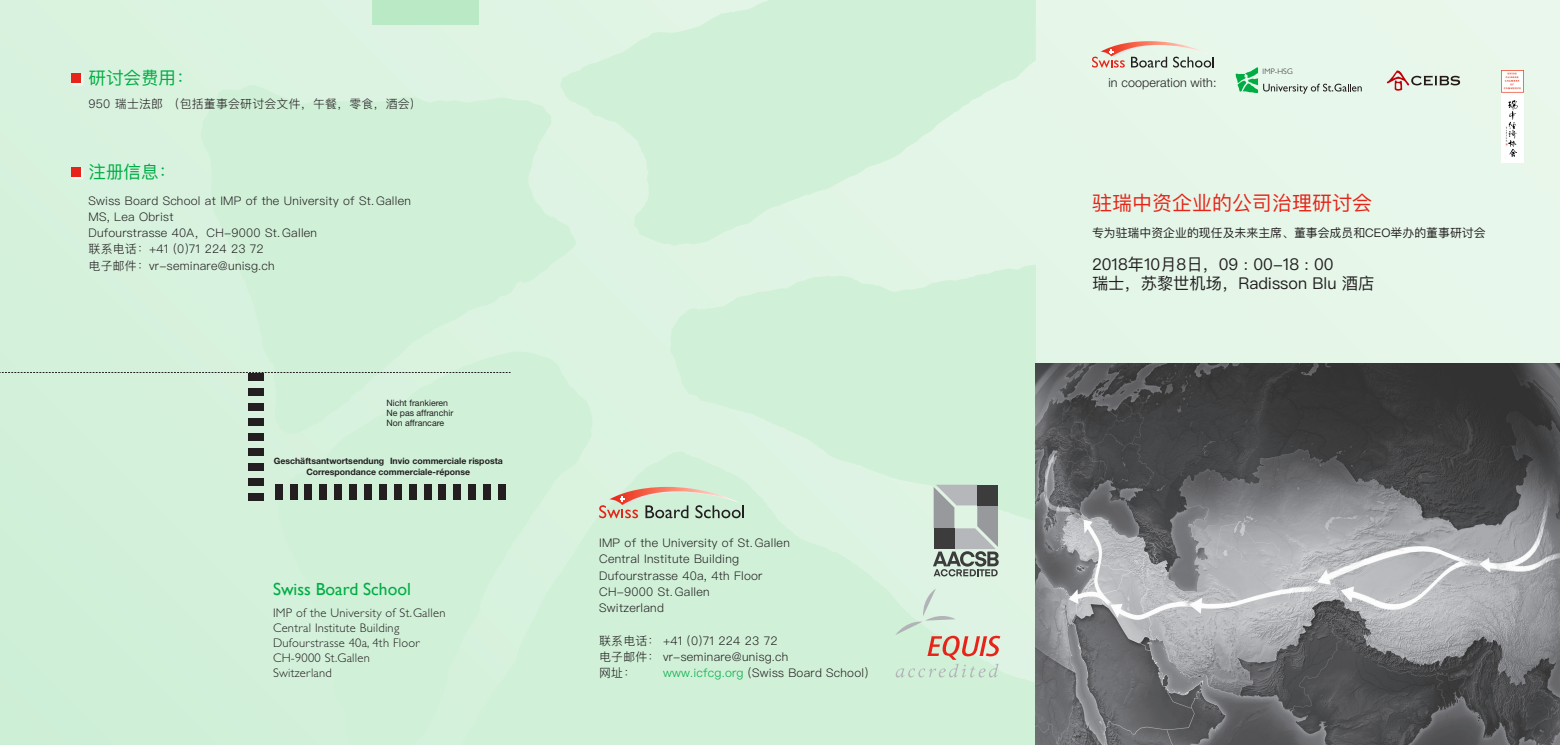
<style>
.page{position:relative;width:1560px;height:745px;background:#fff}
.page>*{position:absolute;margin:0;border:0;box-sizing:border-box;transform-origin:0 0}
.t1{font:20px "Ping Fang SC";color:#e72419}
.t2{font:17.5px "Gill Sans";color:#00ad44}
.t3{font:17.5px "Ping Fang SC";color:#00ad44}
.t4{font:16.25px/18.8px "Ping Fang SC";color:#231f20}
.t5{font:300 12.5px/15px "Gill Sans CE";letter-spacing:.02em;color:#231f20}
.t6{font:300 12.5px "Helvetica Neue LT";letter-spacing:.01em;color:#231f20}
.t7{font:300 11.88px/16.2px "Ping Fang SC";letter-spacing:.02em;color:#231f20}
.t8{font:11.88px "Ping Fang SC";color:#231f20}
.t9{font:700 8.75px/10.6px "Helvetica Neue LT";color:#231f20;text-align:center}
.t10{font:8.75px/10px "Helvetica Neue LT";color:#231f20}
.t11{font:300 7.88px "Gill Sans CE";letter-spacing:.015em;color:#231f20}
.s1{color:#00ad44}
</style>
<div class="page">
<div style="left:0;top:0;width:1559px;height:744px;background:linear-gradient(to right,#d5f1dc,#eaf8ed)"></div>
<svg style="left:200px;top:84px;width:377px;height:350px;background:#d2f0da"></svg>
<svg style="left:666px;top:264px;width:369px;height:186px;background:#d3f0da"></svg>
<div style="left:276px;top:351px;width:318px;height:393px;background:#d0f0d8"></div>
<svg style="left:460px;top:450px;width:575px;height:294px;background:#d3f0da"></svg>
<svg style="left:560px;top:0;width:475px;height:247px;background:#d6f1dd"></svg>
<svg style="left:0;top:372px;width:510px;height:1px"></svg>
<div style="left:248px;top:493px;width:16px;height:7px;background:#231f20"></div>
<div style="left:275px;top:484px;width:7px;height:16px;background:#231f20"></div>
<div style="left:290px;top:484px;width:7px;height:16px;background:#231f20"></div>
<div style="left:305px;top:484px;width:7px;height:16px;background:#231f20"></div>
<div style="left:320px;top:484px;width:7px;height:16px;background:#231f20"></div>
<div style="left:334px;top:484px;width:8px;height:16px;background:#231f20"></div>
<div style="left:349px;top:484px;width:7px;height:16px;background:#231f20"></div>
<div style="left:364px;top:484px;width:7px;height:16px;background:#231f20"></div>
<div style="left:379px;top:484px;width:7px;height:16px;background:#231f20"></div>
<div style="left:394px;top:484px;width:7px;height:16px;background:#231f20"></div>
<div style="left:409px;top:484px;width:7px;height:16px;background:#231f20"></div>
<div style="left:424px;top:484px;width:7px;height:16px;background:#231f20"></div>
<div style="left:439px;top:484px;width:7px;height:16px;background:#231f20"></div>
<div style="left:454px;top:484px;width:7px;height:16px;background:#231f20"></div>
<div style="left:468px;top:484px;width:8px;height:16px;background:#231f20"></div>
<div style="left:483px;top:484px;width:7px;height:16px;background:#231f20"></div>
<div style="left:498px;top:484px;width:7px;height:16px;background:#231f20"></div>
<div style="left:248px;top:478px;width:16px;height:7px;background:#231f20"></div>
<div style="left:248px;top:463px;width:16px;height:7px;background:#231f20"></div>
<div style="left:248px;top:448px;width:16px;height:7px;background:#231f20"></div>
<div style="left:248px;top:433px;width:16px;height:7px;background:#231f20"></div>
<div style="left:248px;top:418px;width:16px;height:7px;background:#231f20"></div>
<div style="left:248px;top:403px;width:16px;height:7px;background:#231f20"></div>
<div style="left:248px;top:388px;width:16px;height:7px;background:#231f20"></div>
<div style="left:248px;top:373px;width:16px;height:8px;background:#231f20"></div>
<svg style="left:1235px;top:67px;width:126px;height:27px;background:#c5e2ce"></svg>
<svg style="left:1091px;top:41px;width:122px;height:26px;background:#d8ccc0"></svg>
<svg style="left:599px;top:486px;width:145px;height:32px;background:#c8c7b3"></svg>
<svg style="left:932px;top:484px;width:66px;height:92px;background:#9ba29f"></svg>
<svg style="left:895px;top:588px;width:105px;height:89px;background:#d6e1cf"></svg>
<img style="left:1035px;top:363px;width:524px;height:381px">
<div style="left:372px;top:0;width:106px;height:25px;background:#b9e9c5"></div>
<div style="left:71px;top:72px;width:14px;height:14px;background:#fff;opacity:.75"></div>
<div style="left:71px;top:73px;width:10px;height:10px;background:#e72419"></div>
<div style="left:71px;top:167px;width:14px;height:13px;background:#ecf9f0"></div>
<div style="left:71px;top:167px;width:10px;height:10px;background:#e72419"></div>
<svg style="left:1386px;top:70px;width:73px;height:21px;background:#cac5bc"></svg>
<img style="left:1500px;top:71px;width:23px;height:92px">
<h2 class="t3" style="left:89px;top:67px;width:106px">研讨会费用：</h2>
<p class="t7" style="left:89px;top:96px;width:335px">950 瑞士法郎 （包括董事会研讨会文件，午餐，零食，酒会）</p>
<p class="t6" style="left:1108px;top:75px;width:109px">in cooperation with:</p>
<p class="t11" style="left:1262px;top:67px;width:32px">IMP-HSG</p>
<h2 class="t3" style="left:89px;top:160px;width:89px">注册信息：</h2>
<p class="t7" style="left:89px;top:192px;width:324px">Swiss Board School at IMP of the University of St. Gallen<br>MS, Lea Obrist<br>Dufourstrasse 40A，CH-9000 St. Gallen<br>联系电话：+41 (0)71 224 23 72<br>电子邮件：vr-seminare@unisg.ch</p>
<h1 class="t1" style="left:1091px;top:190px;width:281px">驻瑞中资企业的公司治理研讨会</h1>
<p class="t8" style="left:1091px;top:225px;width:395px">专为驻瑞中资企业的现任及未来主席、董事会成员和CEO举办的董事研讨会</p>
<h3 class="t4" style="left:1091px;top:254px;width:284px">2018年10月8日，09 : 00-18 : 00<br>瑞士，苏黎世机场，Radisson Blu 酒店</h3>
<p class="t10" style="left:386px;top:397px;width:68px">Nicht frankieren<br>Ne pas affranchir<br>Non affrancare</p>
<p class="t9" style="left:274px;top:455px;width:230px">Geschäftsantwortsendung Invio commerciale risposta<br>Correspondance commerciale-réponse</p>
<h2 class="t2" style="left:273px;top:578px;width:139px">Swiss Board School</h2>
<p class="t5" style="left:273px;top:605px;width:174px">IMP of the University of St.Gallen<br>Central Institute Building<br>Dufourstrasse 40a, 4th Floor<br>CH-9000 St.Gallen<br>Switzerland</p>
<p class="t7" style="left:599px;top:534px;width:192px">IMP of the University of St. Gallen<br>Central Institute Building<br>Dufourstrasse 40a, 4th Floor<br>CH-9000 St. Gallen<br>Switzerland</p>
<p class="t7" style="left:599px;top:632px;width:191px">联系电话： +41 (0)71 224 23 72电子邮件： vr-seminare@unisg.ch网址：</p>
<p class="t7" style="left:663px;top:664px;width:207px"><span class="s1">www.icfcg.org</span> (Swiss Board School)</p>
</div>
